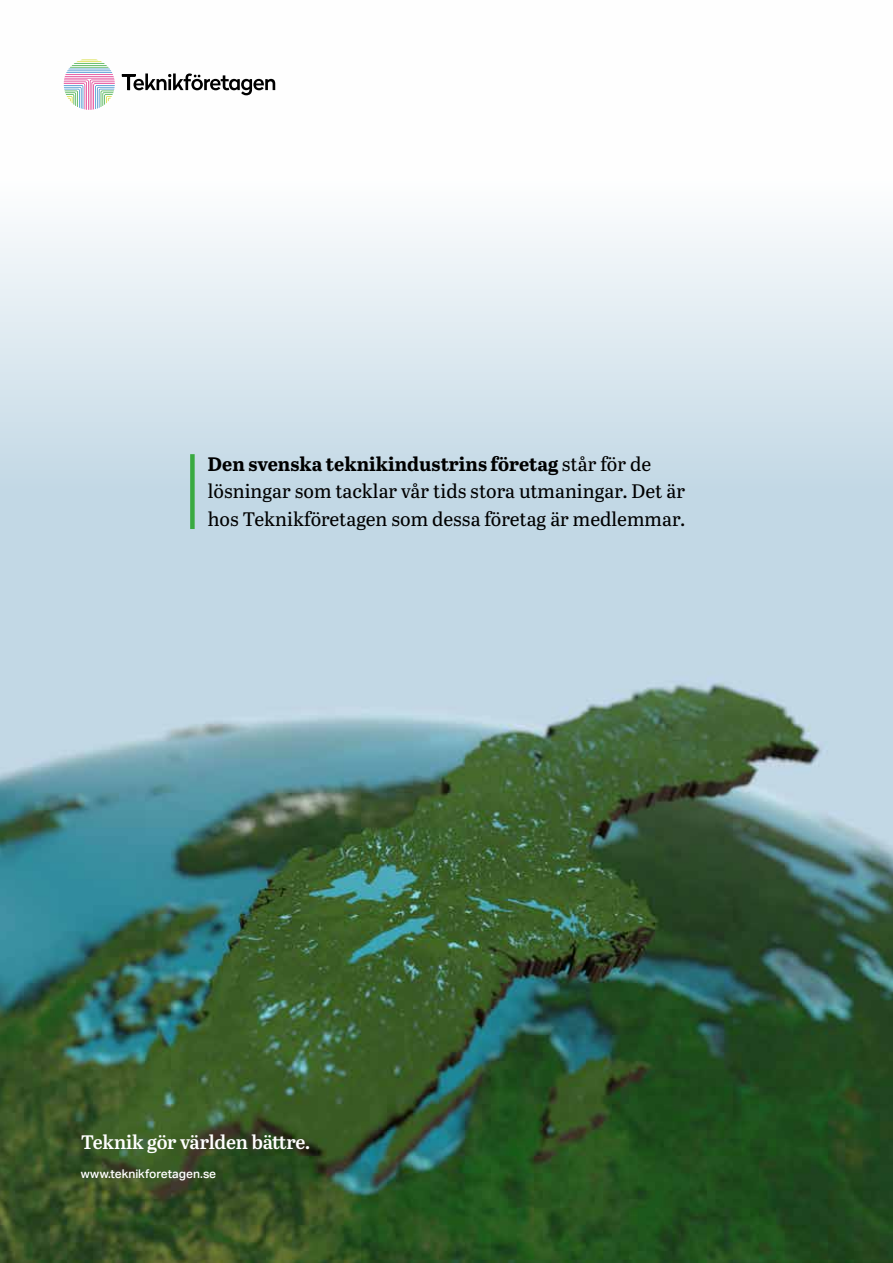
<style>
.page{position:relative;width:893px;height:1263px;background:#fff}
.page>*{position:absolute;margin:0;border:0;box-sizing:border-box;transform-origin:0 0}
.t1{font:19.5px/27.6px "Abril Text";color:#000}
.t2{font:600 19.5px "Abril Text";letter-spacing:-.01em;color:#fff}
.t3{font:500 12px "Aktiv Grotesk";color:#fff}
.s1{font-weight:700}
</style>
<div class="page">
<img style="left:0;top:59px;width:893px;height:1204px">
<div style="left:190px;top:454px;width:5px;height:75px;background:#39aa40"></div>
<svg style="left:122px;top:73px;width:153px;height:22px"></svg>
<svg style="left:64px;top:60px;width:51px;height:50px"></svg>
<p class="t1" style="left:208px;top:449px;width:479px"><span class="s1">Den svenska teknikindustrins företag</span> står för de lösningar som tacklar vår tids stora utmaningar. Det är hos Teknikföretagen som dessa företag är medlemmar.</p>
<p class="t2" style="left:81px;top:1128px;width:231px">Teknik gör världen bättre.</p>
<p class="t3" style="left:81px;top:1167px;width:137px">www.teknikforetagen.se</p>
</div>
